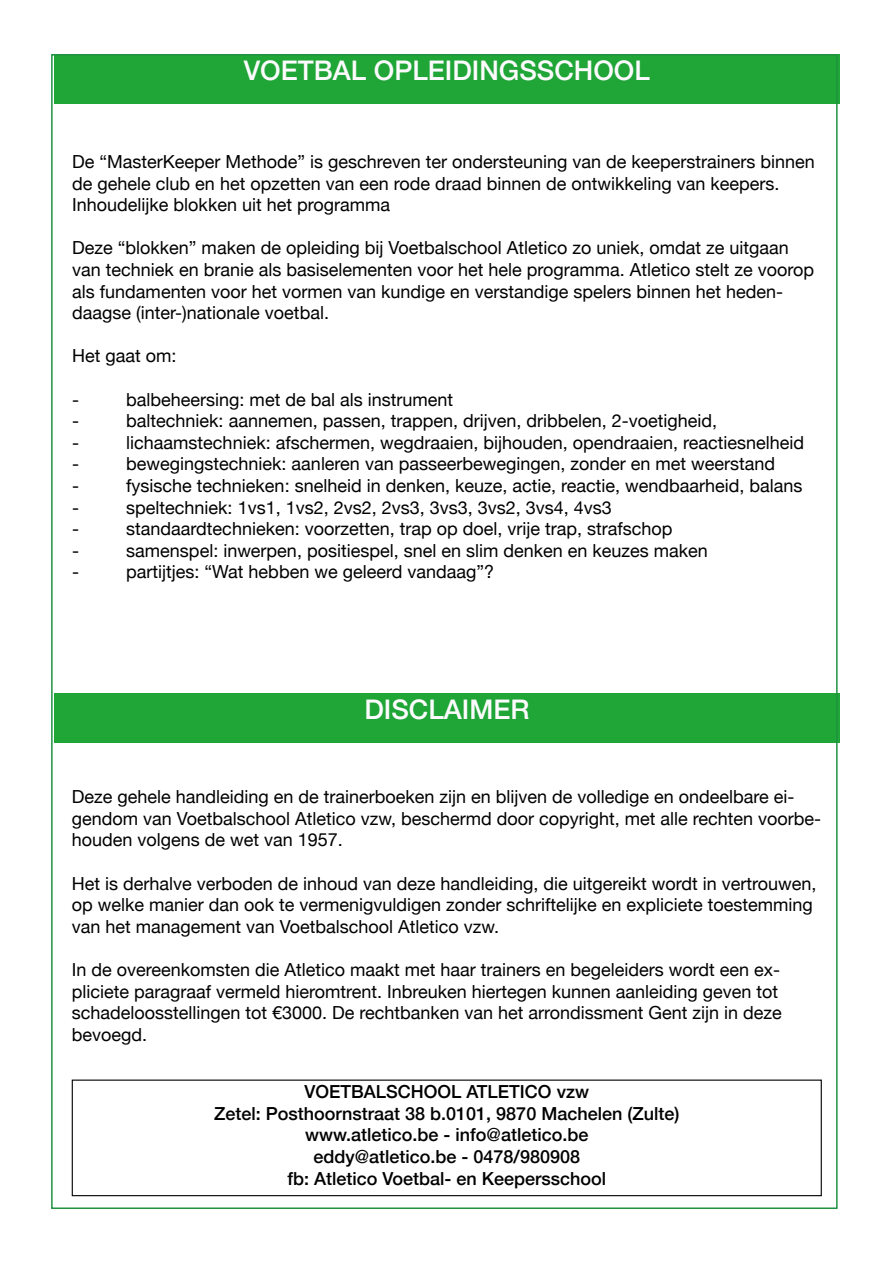
<style>
.page{position:relative;width:893px;height:1263px;background:#fff}
.page>*{position:absolute;margin:0;border:0;box-sizing:border-box;transform-origin:0 0}
.t1{font:500 27px "Helvetica Neue";color:#fdfbfd}
.t2{font:18px/21.6px "Helvetica Neue";color:#000}
.t3{font:500 18px/21.6px "Helvetica Neue";color:#000;text-align:center}
</style>
<div class="page">
<div style="left:54px;top:54px;width:786px;height:50px;background:#1fa637"></div>
<div style="left:54px;top:693px;width:786px;height:50px;background:#1fa637"></div>
<div style="left:72px;top:1079px;width:750px;height:117px;border:1px solid #000"></div>
<h1 class="t1" style="left:244px;top:49px;width:408px">VOETBAL OPLEIDINGSSCHOOL</h1>
<p class="t2" style="left:72px;top:152px;width:744px">De “MasterKeeper Methode” is geschreven ter ondersteuning van de keeperstrainers binnen de gehele club en het opzetten van een rode draad binnen de ontwikkeling van keepers.<br>Inhoudelijke blokken uit het programma</p>
<p class="t2" style="left:72px;top:238px;width:743px">Deze “blokken” maken de opleiding bij Voetbalschool Atletico zo uniek, omdat ze uitgaan van techniek en branie als basiselementen voor het hele programma. Atletico stelt ze voorop als fundamenten voor het vormen van kundige en verstandige spelers binnen het heden&shy;daagse (inter-)nationale voetbal.</p>
<p class="t2" style="left:72px;top:346px;width:106px">Het gaat om:</p>
<p class="t2" style="left:72px;top:389px;width:9px">-</p>
<p class="t2" style="left:126px;top:389px;width:328px">balbeheersing: met de bal als instrument</p>
<p class="t2" style="left:72px;top:411px;width:9px">-</p>
<p class="t2" style="left:126px;top:411px;width:592px">baltechniek: aannemen, passen, trappen, drijven, dribbelen, 2-voetigheid,</p>
<p class="t2" style="left:72px;top:433px;width:9px">-</p>
<p class="t2" style="left:126px;top:433px;width:679px">lichaamstechniek: afschermen, wegdraaien, bijhouden, opendraaien, reactiesnelheid</p>
<p class="t2" style="left:72px;top:454px;width:9px">-</p>
<p class="t2" style="left:126px;top:454px;width:650px">bewegingstechniek: aanleren van passeerbewegingen, zonder en met weerstand</p>
<p class="t2" style="left:72px;top:476px;width:9px">-</p>
<p class="t2" style="left:126px;top:476px;width:678px">fysische technieken: snelheid in denken, keuze, actie, reactie, wendbaarheid, balans</p>
<p class="t2" style="left:72px;top:497px;width:9px">-</p>
<p class="t2" style="left:126px;top:497px;width:487px">speltechniek: 1vs1, 1vs2, 2vs2, 2vs3, 3vs3, 3vs2, 3vs4, 4vs3</p>
<p class="t2" style="left:72px;top:519px;width:9px">-</p>
<p class="t2" style="left:126px;top:519px;width:548px">standaardtechnieken: voorzetten, trap op doel, vrije trap, strafschop</p>
<p class="t2" style="left:72px;top:541px;width:9px">-</p>
<p class="t2" style="left:126px;top:541px;width:583px">samenspel: inwerpen, positiespel, snel en slim denken en keuzes maken</p>
<p class="t2" style="left:72px;top:562px;width:9px">-</p>
<p class="t2" style="left:126px;top:562px;width:369px">partijtjes: “Wat hebben we geleerd vandaag”?</p>
<h1 class="t1" style="left:364px;top:688px;width:167px">DISCLAIMER</h1>
<p class="t2" style="left:72px;top:787px;width:751px">Deze gehele handleiding en de trainerboeken zijn en blijven de volledige en ondeelbare ei&shy;gendom van Voetbalschool Atletico vzw, beschermd door copyright, met alle rechten voorbe&shy;houden volgens de wet van 1957.</p>
<p class="t2" style="left:72px;top:873px;width:746px">Het is derhalve verboden de inhoud van deze handleiding, die uitgereikt wordt in vertrouwen, op welke manier dan ook te vermenigvuldigen zonder schriftelijke en expliciete toestemming van het management van Voetbalschool Atletico vzw.</p>
<p class="t2" style="left:72px;top:960px;width:712px">In de overeenkomsten die Atletico maakt met haar trainers en begeleiders wordt een ex&shy;pliciete paragraaf vermeld hieromtrent. Inbreuken hiertegen kunnen aanleiding geven tot schadeloosstellingen tot €3000. De rechtbanken van het arrondissment Gent zijn in deze bevoegd.</p>
<p class="t3" style="left:214px;top:1079px;width:467px">VOETBALSCHOOL ATLETICO vzw<br>Zetel: Posthoornstraat 38 b.0101, 9870 Machelen (Zulte) www.atletico.be - info@atletico.be<br>eddy@atletico.be - 0478/980908<br>fb: Atletico Voetbal- en Keepersschool</p>
</div>
